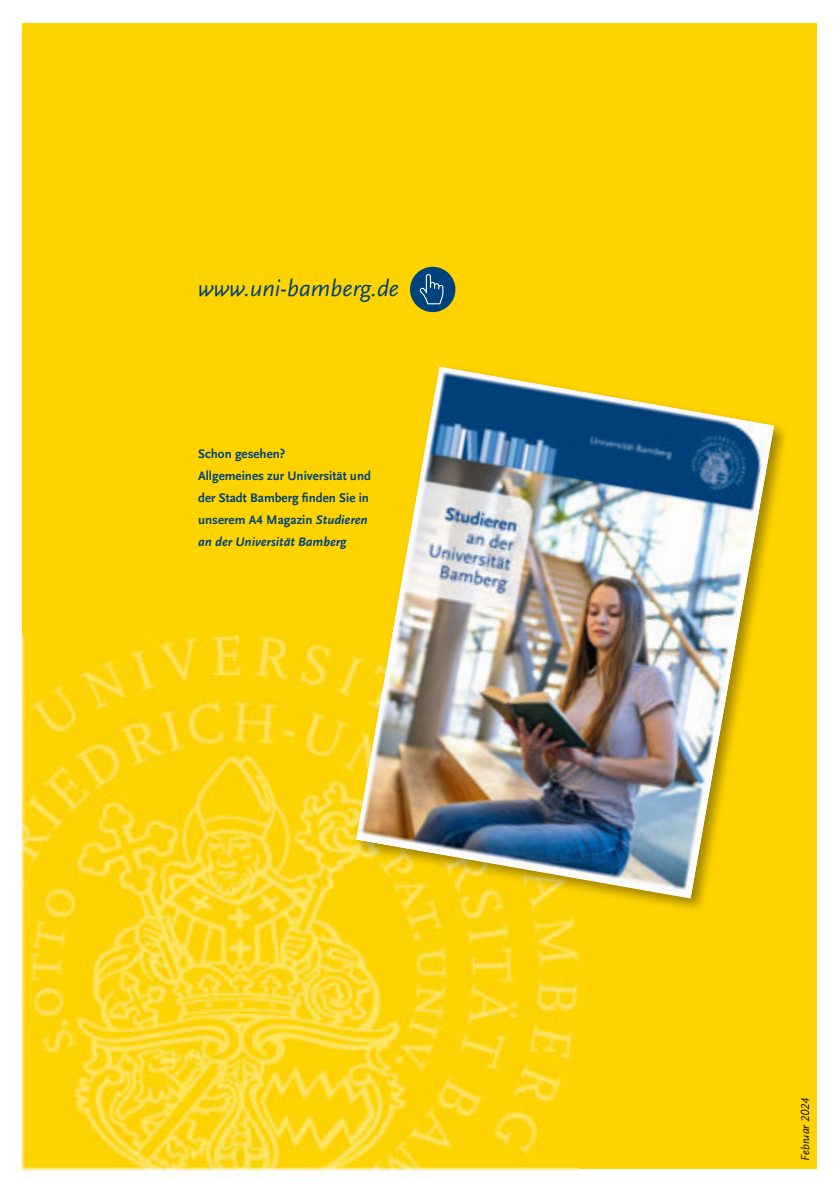
<style>
.page{position:relative;width:840px;height:1191px;background:#fff}
.page>*{position:absolute;margin:0;border:0;box-sizing:border-box;transform-origin:0 0}
.t1{font:italic 24px "UB Scala Sans";color:#00427b}
.t2{font:700 13px "UB Scala Sans";color:#00427b}
.t3{font:italic 700 13px "UB Scala Sans";color:#00427b}
.t4{font:italic 12px "UB Scala Sans";color:#181715}
.s1{font-style:italic}
</style>
<div class="page">
<div style="left:23px;top:23px;width:793px;height:1145px;background:#ffd300"></div>
<img style="left:16px;top:635px;width:562px;height:545px">
<div style="left:410px;top:267px;width:45px;height:45px;background:#00427b;border-radius:50%"></div>
<svg style="left:419px;top:274px;width:24px;height:30px"></svg>
<img style="left:352px;top:366px;width:433px;height:547px">
<img style="left:356px;top:367px;width:417px;height:531px">
<p class="t1" style="left:198px;top:278px;width:202px">www.uni-bamberg.de</p>
<p class="t2" style="left:198px;top:448px;width:89px">Schon gesehen?</p>
<p class="t2" style="left:198px;top:470px;width:174px">Allgemeines zur Universität und</p>
<p class="t2" style="left:198px;top:492px;width:172px">der Stadt Bamberg finden Sie in</p>
<p class="t2" style="left:198px;top:514px;width:171px">unserem A4 Magazin <span class="s1">Studieren</span></p>
<p class="t3" style="left:198px;top:536px;width:150px">an der Universität Bamberg</p>
<p class="t4" style="left:799px;top:1161px;width:65px;rotate:-90deg">Februar 2024</p>
</div>
